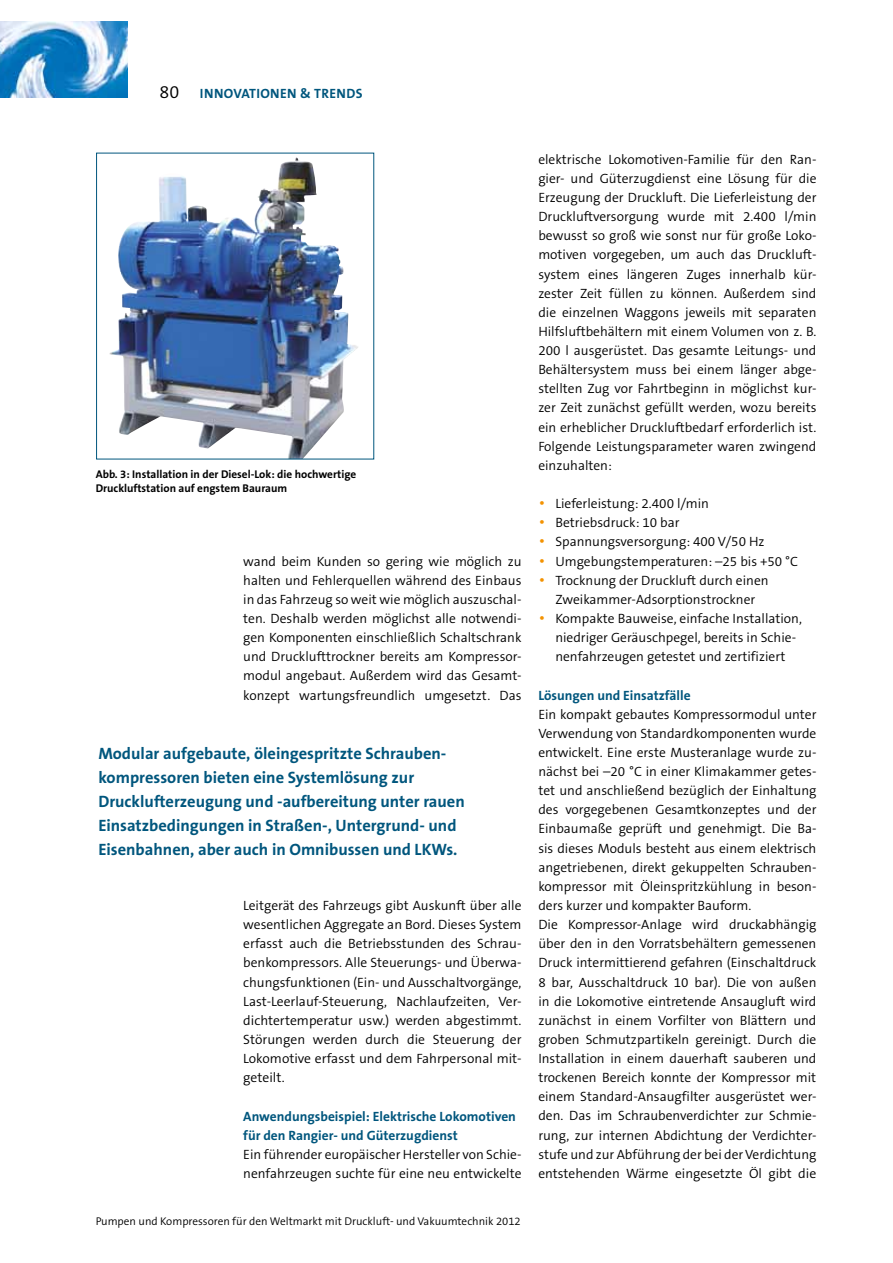
<style>
.page{position:relative;width:893px;height:1263px;background:#fff}
.page>*{position:absolute;margin:0;border:0;box-sizing:border-box;transform-origin:0 0}
.t1{font:700 16.5px/24px "The Sans B7";color:#00567d}
.t2{font:300 13.5px/19.2px "The Sans B4";color:#000;text-align:justify}
.t3{font:700 13.5px/19.2px "The Sans B7";color:#00567d}
.t4{font:700 11.25px/13.5px "The Sans B7";color:#000}
.t5{font:300 11.25px "The Sans B4";color:#000}
.s1{font-family:"The Sans B4";font-weight:300;font-size:18px;color:#000}
.s2{font-size:16.95px;color:#f39200}
</style>
<div class="page">
<img style="left:0;top:21px;width:128px;height:77px">
<img style="left:109px;top:158px;width:187px;height:277px">
<p class="t3" style="left:159px;top:84px;width:187px"><span class="s1">80</span> Innovationen &amp; trends</p>
<p class="t4" style="left:96px;top:468px;width:262px">Abb. 3: Installation in der Diesel-Lok: die hochwertige<br>Druckluftstation auf engstem Bauraum</p>
<p class="t2" style="left:243px;top:552px;width:280px">wand beim Kunden so gering wie möglich zu halten und Fehlerquellen während des Einbaus in das Fahrzeug so weit wie möglich auszuschal&shy;ten. Deshalb werden möglichst alle notwendi&shy;gen Komponenten einschließlich Schaltschrank und Drucklufttrockner bereits am Kompressor&shy;modul angebaut. Außerdem wird das Gesamt&shy;konzept wartungsfreundlich umgesetzt. Das</p>
<p class="t1" style="left:98px;top:742px;width:368px">Modular aufgebaute, öleingespritzte Schrauben&shy;kompressoren bieten eine Systemlösung zur Drucklufterzeugung und -aufbereitung unter rauen Einsatzbedingungen in Straßen-, Untergrund- und -Eisenbahnen, aber auch in Omnibussen und LKWs.</p>
<p class="t2" style="left:243px;top:896px;width:280px">Leitgerät des Fahrzeugs gibt Auskunft über alle wesentlichen Aggregate an Bord. Dieses System erfasst auch die Betriebsstunden des Schrau&shy;benkompressors. Alle Steuerungs- und Überwa&shy;chungsfunktionen (Ein- und Ausschaltvorgänge, Last-Leerlauf-Steuerung, Nachlaufzeiten, Ver&shy;dichtertemperatur usw.) werden abgestimmt.<br>Störungen werden durch die Steuerung der Lokomotive erfasst und dem Fahrpersonal mit&shy;geteilt.</p>
<p class="t3" style="left:243px;top:1107px;width:274px">Anwendungsbeispiel: Elektrische Lokomotiven für den Rangier- und Güterzugdienst</p>
<p class="t2" style="left:243px;top:1145px;width:280px">Ein führender europäischer Hersteller von Schie&shy;nenfahrzeugen suchte für eine neu entwickelte</p>
<p class="t5" style="left:96px;top:1215px;width:427px">Pumpen und Kompressoren für den Weltmarkt mit Druckluft- und Vakuumtechnik 2012</p>
<p class="t2" style="left:538px;top:150px;width:280px">elektrische Lokomotiven-Familie für den Ran&shy;gier- und Güterzugdienst eine Lösung für die Erzeugung der Druckluft. Die Lieferleistung der Druckluftversorgung wurde mit 2.400 l/min bewusst so groß wie sonst nur für große Loko&shy;motiven vorgegeben, um auch das Druckluft&shy;system eines längeren Zuges innerhalb kür&shy;zester Zeit füllen zu können. Außerdem sind die einzelnen Waggons jeweils mit separaten Hilfsluftbehältern mit einem Volumen von z. B.<br>200 l ausgerüstet. Das gesamte Leitungs- und Behältersystem muss bei einem länger abge&shy;stellten Zug vor Fahrtbeginn in möglichst kur&shy;zer Zeit zunächst gefüllt werden, wozu bereits ein erheblicher Druckluftbedarf erforderlich ist.<br>Folgende Leistungsparameter waren zwingend einzuhalten:</p>
<p class="t2" style="left:538px;top:494px;width:172px"><span class="s2">•</span> Lieferleistung: 2.400 l/min</p>
<p class="t2" style="left:538px;top:514px;width:143px"><span class="s2">•</span> Betriebsdruck: 10 bar</p>
<p class="t2" style="left:538px;top:533px;width:228px"><span class="s2">•</span> Spannungsversorgung: 400 V/50 Hz</p>
<p class="t2" style="left:538px;top:552px;width:261px"><span class="s2">•</span> Umgebungstemperaturen: –25 bis +50 °C</p>
<p class="t2" style="left:538px;top:571px;width:232px;text-align:center"><span class="s2">•</span> Trocknung der Druckluft durch einen<br>Zweikammer-Adsorptionstrockner</p>
<p class="t2" style="left:555px;top:609px;width:248px;text-align:left;text-indent:-17px"><span class="s2">•</span> Kompakte Bauweise, einfache Installation, niedriger Geräuschpegel, bereits in Schie&shy;nenfahrzeugen getestet und zertifiziert</p>
<p class="t3" style="left:538px;top:686px;width:154px">Lösungen und Einsatzfälle</p>
<p class="t2" style="left:538px;top:705px;width:280px;text-align:left">Ein kompakt gebautes Kompressormodul unter Verwendung von Standardkomponenten wurde entwickelt. Eine erste Musteranlage wurde zu&shy;nächst bei –20 °C in einer Klimakammer getes&shy;tet und anschließend bezüglich der Einhaltung des vorgegebenen Gesamtkonzeptes und der Einbaumaße geprüft und genehmigt. Die Ba&shy;sis dieses Moduls besteht aus einem elektrisch angetriebenen, direkt gekuppelten Schrauben&shy;kompressor mit Öleinspritzkühlung in beson&shy;ders kurzer und kompakter Bauform.<br>Die Kompressor-Anlage wird druckabhängig über den in den Vorratsbehältern gemessenen Druck intermittierend gefahren (Einschaltdruck 8 bar, Ausschaltdruck 10 bar). Die von außen in die Lokomotive eintretende Ansaugluft wird zunächst in einem Vorfilter von Blättern und groben Schmutzpartikeln gereinigt. Durch die Installation in einem dauerhaft sauberen und trockenen Bereich konnte der Kompressor mit einem Standard-Ansaugfilter ausgerüstet wer&shy;den. Das im Schraubenverdichter zur Schmie&shy;rung, zur internen Abdichtung der Verdichter&shy;stufe und zur Abführung der bei der Verdichtung entstehenden Wärme eingesetzte Öl gibt die</p>
</div>
